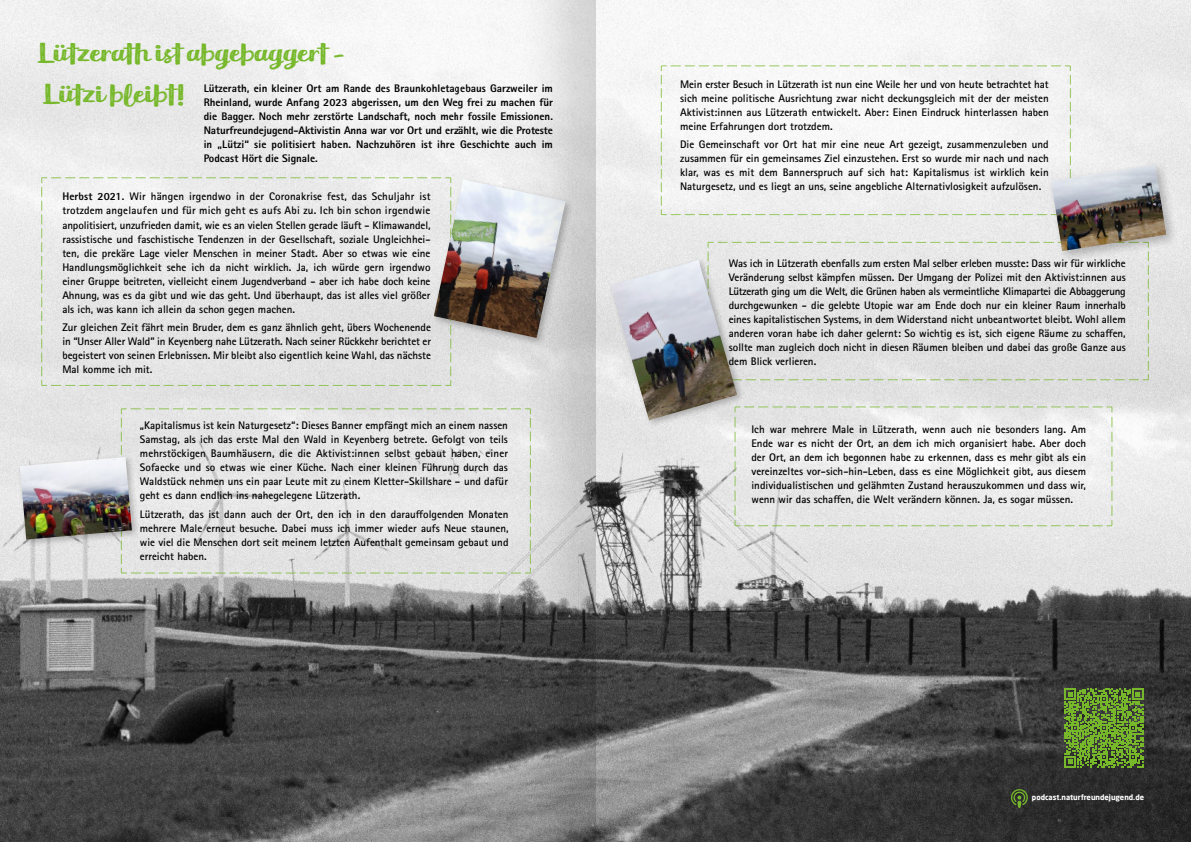
<style>
.page{position:relative;width:1191px;height:842px;background:#fff}
.page>*{position:absolute;margin:0;border:0;box-sizing:border-box;transform-origin:0 0}
.t1{font:30px/41.1px "Meltow Brush Rust";color:#76b82a}
.t2{font:700 11px/14px "Rotis Sans Serif Std";color:#000;text-align:justify}
.t3{font:800 11px/14px "Rotis Sans Serif Std";letter-spacing:.005em;color:#000;text-align:justify}
.t4{font:700 7.4px "Neo Sans Pro";color:#fff}
.s1{font-weight:800}
</style>
<div class="page">
<img style="left:0;top:0;width:1191px;height:842px">
<svg style="left:1064px;top:688px;width:79px;height:79px;background:#5e882e"></svg>
<svg style="left:707px;top:242px;width:442px;height:138px;background:#e2e3e2"></svg>
<svg style="left:660px;top:65px;width:411px;height:150px"></svg>
<svg style="left:734px;top:406px;width:378px;height:120px"></svg>
<svg style="left:41px;top:177px;width:410px;height:209px;background:#e5e6e4"></svg>
<svg style="left:121px;top:408px;width:335px;height:166px;background:#e3e4e3"></svg>
<div style="left:431px;top:177px;width:143px;height:170px;background:#000;opacity:.25"></div>
<img style="left:434px;top:179px;width:22px;height:159px">
<div style="left:608px;top:257px;width:138px;height:171px;background:#000;opacity:.25"></div>
<img style="left:610px;top:260px;width:127px;height:160px">
<div style="left:17px;top:454px;width:124px;height:94px;background:#000;opacity:.25"></div>
<img style="left:20px;top:457px;width:112px;height:83px">
<div style="left:1047px;top:161px;width:132px;height:103px;background:#000;opacity:.25"></div>
<img style="left:1051px;top:165px;width:115px;height:86px">
<svg style="left:1010px;top:789px;width:18px;height:19px"></svg>
<svg style="left:456px;top:0;width:139px;height:842px;background:#b0b0af"></svg>
<h1 class="t1" style="left:38px;top:33px;width:309px">Lützerath ist abgebaggert –<br>Lützi bleibt!</h1>
<p class="t3" style="left:204px;top:81px;width:351px">Lützerath, ein kleiner Ort am Rande des Braunkohletagebaus Garzweiler im Rheinland, wurde Anfang 2023 abgerissen, um den Weg frei zu machen für die Bagger. Noch mehr zerstörte Landschaft, noch mehr fossile Emissionen.<br>Naturfreundejugend-Aktivistin Anna war vor Ort und erzählt, wie die Proteste in „Lützi“ sie politisiert haben. Nachzuhören ist ihre Geschichte auch im Podcast Hört die Signale.</p>
<p class="t2" style="left:62px;top:190px;width:370px"><span class="s1">Herbst 2021</span>. Wir hängen irgendwo in der Coronakrise fest, das Schuljahr ist trotzdem angelaufen und für mich geht es aufs Abi zu. Ich bin schon irgendwie anpolitisiert, unzufrieden damit, wie es an vielen Stellen gerade läuft - Klimawandel, rassistische und faschistische Tendenzen in der Gesellschaft, soziale Ungleichhei&shy;ten, die prekäre Lage vieler Menschen in meiner Stadt. Aber so etwas wie eine Handlungsmöglichkeit sehe ich da nicht wirklich. Ja, ich würde gern irgendwo einer Gruppe beitreten, vielleicht einem Jugendverband - aber ich habe doch keine Ahnung, was es da gibt und wie das geht. Und überhaupt, das ist alles viel größer als ich, was kann ich allein da schon gegen machen.</p>
<p class="t2" style="left:62px;top:320px;width:370px">Zur gleichen Zeit fährt mein Bruder, dem es ganz ähnlich geht, übers Wochenende in “Unser Aller Wald” in Keyenberg nahe Lützerath. Nach seiner Rückkehr berichtet er begeistert von seinen Erlebnissen. Mir bleibt also eigentlich keine Wahl, das nächste Mal komme ich mit.</p>
<p class="t2" style="left:140px;top:419px;width:370px">„Kapitalismus ist kein Naturgesetz“: Dieses Banner empfängt mich an einem nassen Samstag, als ich das erste Mal den Wald in Keyenberg betrete. Gefolgt von teils mehrstöckigen Baumhäusern, die die Aktivist:innen selbst gebaut haben, einer Sofaecke und so etwas wie einer Küche. Nach einer kleinen Führung durch das Waldstück nehmen uns ein paar Leute mit zu einem Kletter-Skillshare – und dafür geht es dann endlich ins nahegelegene Lützerath.</p>
<p class="t2" style="left:140px;top:507px;width:370px">Lützerath, das ist dann auch der Ort, den ich in den darauffolgenden Monaten mehrere Male erneut besuche. Dabei muss ich immer wieder aufs Neue staunen, wie viel die Menschen dort seit meinem letzten Aufenthalt gemeinsam gebaut und erreicht haben.</p>
<p class="t2" style="left:680px;top:77px;width:370px">Mein erster Besuch in Lützerath ist nun eine Weile her und von heute betrachtet hat sich meine politische Ausrichtung zwar nicht deckungsgleich mit der der meisten Aktivist:innen aus Lützerath entwickelt. Aber: Einen Eindruck hinterlassen haben meine Erfahrungen dort trotzdem.</p>
<p class="t2" style="left:680px;top:137px;width:370px">Die Gemeinschaft vor Ort hat mir eine neue Art gezeigt, zusammenzuleben und zusammen für ein gemeinsames Ziel einzustehen. Erst so wurde mir nach und nach klar, was es mit dem Bannerspruch auf sich hat: Kapitalismus ist wirklich kein Naturgesetz, und es liegt an uns, seine angebliche Alternativlosigkeit aufzulösen.</p>
<p class="t2" style="left:729px;top:256px;width:398px">Was ich in Lützerath ebenfalls zum ersten Mal selber erleben musste: Dass wir für wirkliche Veränderung selbst kämpfen müssen. Der Umgang der Polizei mit den Aktivist:innen aus Lützerath ging um die Welt, die Grünen haben als vermeintliche Klimapartei die Abbaggerung durchgewunken - die gelebte Utopie war am Ende doch nur ein kleiner Raum innerhalb eines kapitalistischen Systems, in dem Widerstand nicht unbeantwortet bleibt. Wohl allem anderen voran habe ich daher gelernt: So wichtig es ist, sich eigene Räume zu schaffen, sollte man zugleich doch nicht in diesen Räumen bleiben und dabei das große Ganze aus dem Blick verlieren.</p>
<p class="t2" style="left:751px;top:422px;width:336px">Ich war mehrere Male in Lützerath, wenn auch nie besonders lang. Am Ende war es nicht der Ort, an dem ich mich organisiert habe. Aber doch der Ort, an dem ich begonnen habe zu erkennen, dass es mehr gibt als ein vereinzeltes vor-sich-hin-Leben, dass es eine Möglichkeit gibt, aus diesem individualistischen und gelähmten Zustand herauszukommen und dass wir, wenn wir das schaffen, die Welt verändern können. Ja, es sogar müssen.</p>
<p class="t4" style="left:1032px;top:792px;width:114px">podcast.naturfreundejugend.de</p>
</div>
